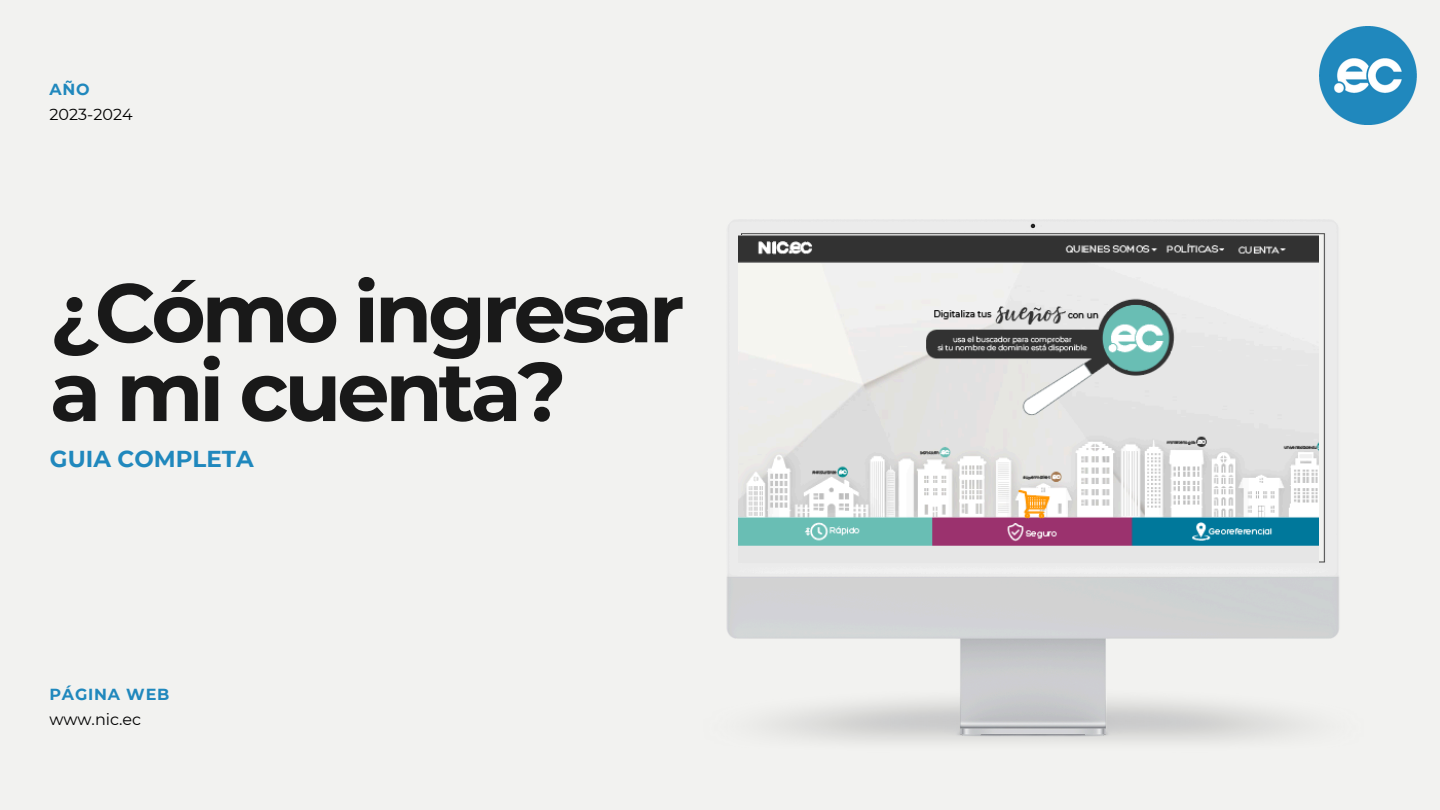
<style>
.page{position:relative;width:1440px;height:810px;background:#f2f2f0}
.page>*{position:absolute;margin:0;border:0;box-sizing:border-box;transform-origin:0 0}
.t1{font:700 83px/78.8px "Montserrat";letter-spacing:-.05em;color:#191919}
.t2{font:700 23px "Montserrat";color:#2088bd}
.t3{font:16px "Montserrat";color:#000}
.t4{font:700 16px "Montserrat";letter-spacing:.05em;color:#2088bd}
</style>
<div class="page">
<img style="left:726px;top:220px;width:613px;height:522px">
<img style="left:739px;top:236px;width:580px;height:326px">
<img style="left:1319px;top:27px;width:98px;height:97px">
<p class="t4" style="left:49px;top:80px;width:42px">AÑO</p>
<h1 class="t3" style="left:49px;top:104px;width:85px">2023-2024</h1>
<p class="t1" style="left:50px;top:273px;width:636px">¿Cómo ingresar a mi cuenta?</p>
<p class="t2" style="left:50px;top:445px;width:205px">GUIA COMPLETA</p>
<h2 class="t4" style="left:49px;top:685px;width:122px">PÁGINA WEB</h2>
<h3 class="t3" style="left:49px;top:709px;width:93px">www.nic.ec</h3>
</div>
